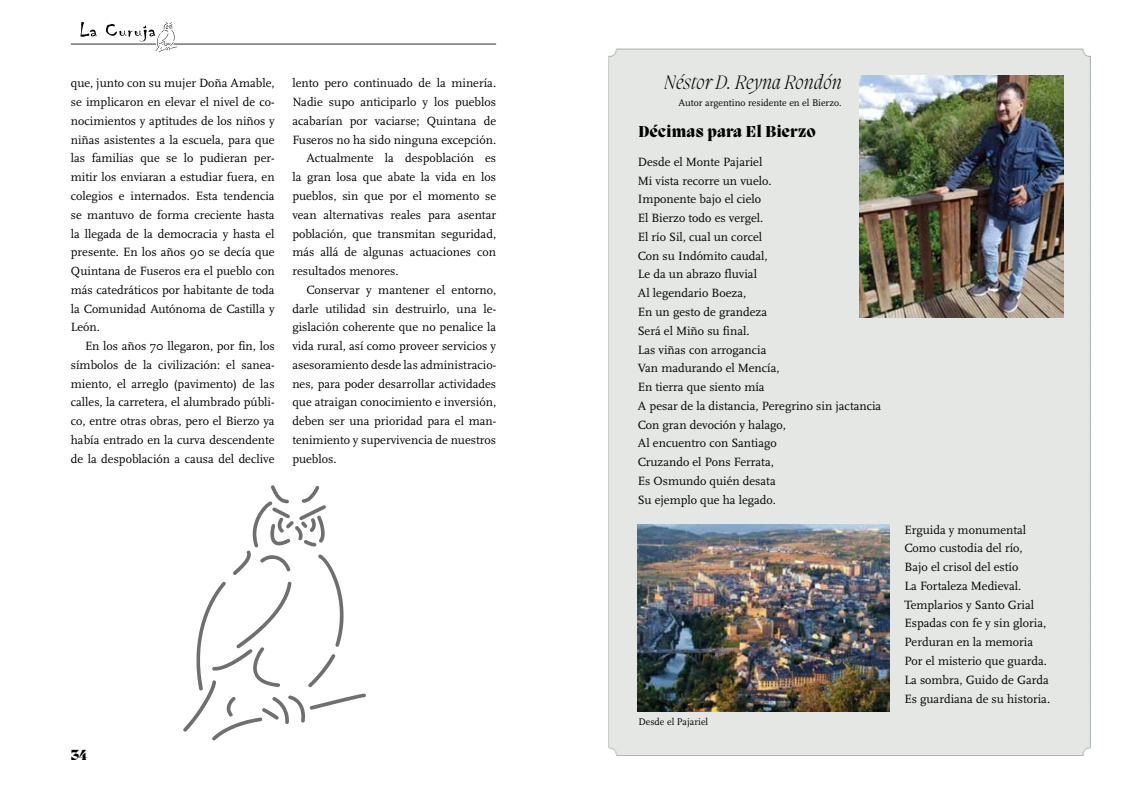
<style>
.page{position:relative;width:1134px;height:798px;background:#fff}
.page>*{position:absolute;margin:0;border:0;box-sizing:border-box;transform-origin:0 0}
.t1{font:italic 200 20px "Migra";letter-spacing:.01em;color:#000}
.t2{font:800 16.25px "Migra";letter-spacing:.02em;color:#000}
.t3{font:800 15px "Migra";color:#000}
.t4{font:12.5px/18.8px "Scala";color:#000}
.t5{font:11.25px/15px "Scala";color:#2f5245}
.t6{font:10px "Scala";color:#000}
</style>
<div class="page">
<svg style="left:71px;top:22px;width:425px;height:30px"></svg>
<div style="left:608px;top:48px;width:483px;height:708px;background:#e5e7e5"></div>
<img style="left:860px;top:75px;width:203px;height:242px">
<svg style="left:183px;top:485px;width:183px;height:255px"></svg>
<img style="left:638px;top:524px;width:252px;height:187px">
<p class="t4" style="left:71px;top:74px;width:205px;text-align:justify">que, junto con su mujer Doña Amable, se implicaron en elevar el nivel de co&shy;nocimientos y aptitudes de los niños y niñas asistentes a la escuela, para que las familias que se lo pudieran per&shy;mitir los enviaran a estudiar fuera, en colegios e internados. Esta tendencia se mantuvo de forma creciente hasta la llegada de la democracia y hasta el presente. En los años 90 se decía que Quintana de Fuseros era el pueblo con más catedráticos por habitante de toda la Comunidad Autónoma de Castilla y León.</p>
<p class="t4" style="left:71px;top:337px;width:205px;text-align:justify;text-indent:14px">En los años 70 llegaron, por fin, los símbolos de la civilización: el sanea&shy;miento, el arreglo (pavimento) de las calles, la carretera, el alumbrado públi&shy;co, entre otras obras, pero el Bierzo ya había entrado en la curva descendente de la despoblación a causa del declive</p>
<p class="t4" style="left:292px;top:74px;width:205px">lento pero continuado de la minería.</p>
<p class="t4" style="left:292px;top:93px;width:205px">Nadie supo anticiparlo y los pueblos</p>
<p class="t4" style="left:292px;top:112px;width:205px">acabarían por vaciarse; Quintana de</p>
<p class="t4" style="left:292px;top:130px;width:205px">Fuseros no ha sido ninguna excepción.</p>
<p class="t4" style="left:307px;top:149px;width:191px">Actualmente la despoblación es</p>
<p class="t4" style="left:292px;top:168px;width:205px">la gran losa que abate la vida en los</p>
<p class="t4" style="left:292px;top:187px;width:205px">pueblos, sin que por el momento se</p>
<p class="t4" style="left:292px;top:205px;width:205px">vean alternativas reales para asentar</p>
<p class="t4" style="left:292px;top:224px;width:205px">población, que transmitan seguridad,</p>
<p class="t4" style="left:292px;top:243px;width:205px">más allá de algunas actuaciones con</p>
<p class="t4" style="left:292px;top:262px;width:108px">resultados menores.</p>
<p class="t4" style="left:307px;top:280px;width:191px">Conservar y mantener el entorno,</p>
<p class="t4" style="left:292px;top:299px;width:205px">darle utilidad sin destruirlo, una le-</p>
<p class="t4" style="left:292px;top:318px;width:205px">gislación coherente que no penalice la</p>
<p class="t4" style="left:292px;top:337px;width:205px">vida rural, así como proveer servicios y</p>
<p class="t4" style="left:292px;top:355px;width:205px">asesoramiento desde las administracio-</p>
<p class="t4" style="left:292px;top:374px;width:205px">nes, para poder desarrollar actividades</p>
<p class="t4" style="left:292px;top:393px;width:205px">que atraigan conocimiento e inversión,</p>
<p class="t4" style="left:292px;top:412px;width:205px">deben ser una prioridad para el man-</p>
<p class="t4" style="left:292px;top:430px;width:205px">tenimiento y supervivencia de nuestros</p>
<p class="t4" style="left:292px;top:449px;width:46px">pueblos.</p>
<p class="t5" style="left:141px;top:376px;width:288px">Jesús es un excelente fotógrafo y un amante de la naturaleza, de los paisajes bercianos, en concreto de Noceda del Bierzo,</p>
<p class="t3" style="left:71px;top:744px;width:18px">34</p>
<h1 class="t1" style="left:664px;top:70px;width:179px">Néstor D. Reyna Rondón</h1>
<h2 class="t2" style="left:639px;top:121px;width:179px">Décimas para El Bierzo</h2>
<p class="t6" style="left:679px;top:98px;width:164px">Autor argentino residente en el Bierzo.</p>
<p class="t4" style="left:638px;top:153px;width:245px">Desde el Monte Pajariel<br>Mi vista recorre un vuelo.<br>Imponente bajo el cielo<br>El Bierzo todo es vergel.<br>El río Sil, cual un corcel<br>Con su Indómito caudal,<br>Le da un abrazo fluvial<br>Al legendario Boeza,<br>En un gesto de grandeza<br>Será el Miño su final.<br>Las viñas con arrogancia<br>Van madurando el Mencía,<br>En tierra que siento mía<br>A pesar de la distancia, Peregrino sin jactancia<br>Con gran devoción y halago,<br>Al encuentro con Santiago<br>Cruzando el Pons Ferrata,<br>Es Osmundo quién desata<br>Su ejemplo que ha legado.</p>
<p class="t6" style="left:638px;top:716px;width:71px">Desde el Pajariel</p>
<p class="t4" style="left:904px;top:520px;width:147px">Erguida y monumental<br>Como custodia del río,<br>Bajo el crisol del estío<br>La Fortaleza Medieval.<br>Templarios y Santo Grial<br>Espadas con fe y sin gloria,<br>Perduran en la memoria<br>Por el misterio que guarda.<br>La sombra, Guido de Garda<br>Es guardiana de su historia.</p>
</div>
